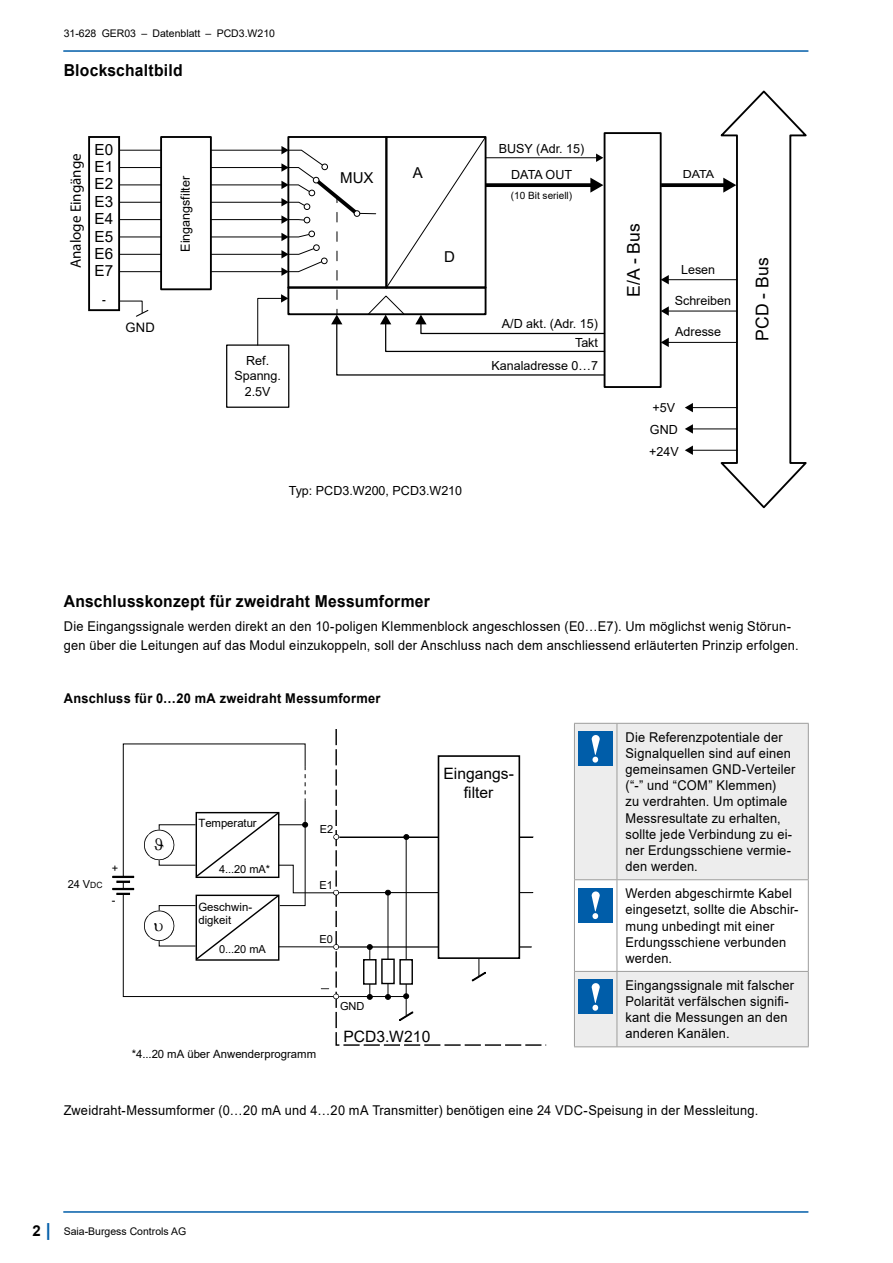
<style>
.page{position:relative;width:893px;height:1263px;background:#fff}
.page>*{position:absolute;margin:0;border:0;box-sizing:border-box;transform-origin:0 0}
.t1{font:17.55px "Arial";color:#000}
.Text__Titel_1_Subtit{font:700 16.5px "Arial";letter-spacing:.015em;color:#000;scale:.95 1}
.t2{font:15.75px/18.8px "Arial";color:#000;text-align:center}
.t3{font:15.3px/17.4px "Arial";color:#000;text-align:justify}
.t4{font:15px "Myriad Pro";color:#000}
.t5{font:15px "Arial";color:#000}
.Text__left_justified{font:13.5px/16.2px "Arial";letter-spacing:.015em;color:#000;scale:.95 1}
.Text__left_justified-2{font:700 13.5px "Arial";letter-spacing:.025em;color:#000;scale:.95 1}
.t6{font:13.35px "Arial";color:#000;scale:.84 1}
.t7{font:13.05px "Arial";color:#000}
.t8{font:12.6px/21.9px "Arial";color:#000}
.t9{font:11.4px/13.6px "Arial";color:#000}
.t10{font:11.1px "Arial";letter-spacing:-.005em;color:#000}
.t11{font:11.1px "Arial";letter-spacing:-.005em;color:#000;scale:1.13 1}
.t12{font:10.5px "Arial";color:#000}
.t13{font:10.05px "Arial";color:#000}
.s1{font-size:8.55px}
.s2{font-weight:700;font-size:15px}
.s3{font-weight:700;font-size:18px;color:#005da9}
</style>
<div class="page">
<hr style="left:64px;top:1211px;width:744px;height:2px;background:#005da9">
<hr style="left:64px;top:50px;width:744px;height:2px;background:#005da9">
<svg style="left:335px;top:729px;width:212px;height:317px"></svg>
<div style="left:438px;top:756px;width:81px;height:202px;background:#fff"></div>
<div style="left:438px;top:755px;width:82px;height:204px;border:2px solid #000"></div>
<svg style="left:404px;top:834px;width:5px;height:5px"></svg>
<div style="left:382px;top:959px;width:12px;height:24px;background:#fff"></div>
<div style="left:381px;top:958px;width:14px;height:26px;border:1px solid #000"></div>
<svg style="left:385px;top:890px;width:5px;height:5px"></svg>
<svg style="left:385px;top:994px;width:5px;height:5px"></svg>
<div style="left:226px;top:344px;width:63px;height:64px;border:1px solid #000"></div>
<hr style="left:119px;top:150px;width:164px;height:1px;background:#000">
<hr style="left:119px;top:167px;width:164px;height:1px;background:#000">
<hr style="left:119px;top:184px;width:164px;height:1px;background:#000">
<hr style="left:119px;top:202px;width:164px;height:1px;background:#000">
<hr style="left:119px;top:219px;width:164px;height:1px;background:#000">
<hr style="left:119px;top:236px;width:164px;height:1px;background:#000">
<hr style="left:119px;top:254px;width:164px;height:1px;background:#000">
<hr style="left:119px;top:271px;width:164px;height:1px;background:#000">
<div style="left:604px;top:132px;width:58px;height:256px;border:2px solid #000"></div>
<div style="left:161px;top:137px;width:50px;height:152px;background:#fff"></div>
<div style="left:160px;top:136px;width:52px;height:154px;border:2px solid #000"></div>
<svg style="left:661px;top:183px;width:56px;height:4px"></svg>
<svg style="left:717px;top:90px;width:90px;height:419px"></svg>
<hr style="left:667px;top:279px;width:70px;height:1px;background:#000">
<svg style="left:661px;top:275px;width:8px;height:9px"></svg>
<hr style="left:667px;top:311px;width:70px;height:1px;background:#000">
<svg style="left:661px;top:306px;width:8px;height:10px"></svg>
<hr style="left:667px;top:342px;width:70px;height:1px;background:#000">
<svg style="left:661px;top:338px;width:8px;height:9px"></svg>
<hr style="left:692px;top:407px;width:45px;height:1px;background:#000">
<svg style="left:685px;top:403px;width:8px;height:9px"></svg>
<hr style="left:692px;top:428px;width:45px;height:1px;background:#000">
<svg style="left:685px;top:424px;width:8px;height:10px"></svg>
<hr style="left:692px;top:450px;width:45px;height:1px;background:#000">
<svg style="left:685px;top:445px;width:8px;height:10px"></svg>
<svg style="left:257px;top:136px;width:349px;height:240px"></svg>
<div style="left:88px;top:136px;width:32px;height:175px;border:2px solid #000"></div>
<svg style="left:118px;top:300px;width:30px;height:17px"></svg>
<div style="left:575px;top:724px;width:233px;height:322px;background:#ededed"></div>
<hr style="left:574px;top:723px;width:43px;height:1px;background:#9d9d9c">
<hr style="left:574px;top:724px;width:1px;height:155px;background:#9d9d9c">
<hr style="left:617px;top:723px;width:192px;height:1px;background:#9d9d9c">
<hr style="left:617px;top:724px;width:1px;height:155px;background:#9d9d9c">
<hr style="left:808px;top:724px;width:1px;height:155px;background:#9d9d9c">
<hr style="left:574px;top:879px;width:43px;height:1px;background:#9d9d9c">
<hr style="left:617px;top:879px;width:192px;height:1px;background:#9d9d9c">
<hr style="left:808px;top:880px;width:1px;height:91px;background:#9d9d9c">
<hr style="left:574px;top:971px;width:43px;height:1px;background:#9d9d9c">
<hr style="left:574px;top:972px;width:1px;height:74px;background:#9d9d9c">
<hr style="left:617px;top:971px;width:192px;height:1px;background:#9d9d9c">
<hr style="left:617px;top:972px;width:1px;height:74px;background:#9d9d9c">
<hr style="left:808px;top:972px;width:1px;height:74px;background:#9d9d9c">
<hr style="left:574px;top:1046px;width:43px;height:1px;background:#9d9d9c">
<hr style="left:617px;top:1046px;width:192px;height:1px;background:#9d9d9c">
<div style="left:579px;top:732px;width:34px;height:34px;background:#005da9"></div>
<svg style="left:592px;top:735px;width:8px;height:28px"></svg>
<svg style="left:574px;top:880px;width:234px;height:91px"></svg>
<div style="left:579px;top:980px;width:34px;height:34px;background:#005da9"></div>
<svg style="left:592px;top:983px;width:8px;height:28px"></svg>
<svg style="left:112px;top:743px;width:227px;height:256px"></svg>
<p class="t12" style="left:64px;top:26px;width:213px">31-628 GER03 – Datenblatt – PCD3.W210</p>
<p class="Text__Titel_1_Subtit" style="left:64px;top:58px;width:127px">Blockschaltbild</p>
<p class="t4" style="left:67px;top:268px;width:116px;rotate:-90deg">Analoge Eingänge</p>
<p class="t3" style="left:95px;top:140px;width:20px">E0<br>E1<br>E2<br>E3<br>E4<br>E5<br>E6<br>E7</p>
<p class="t6" style="left:102px;top:290px;width:6px">-</p>
<p class="t7" style="left:126px;top:318px;width:31px">GND</p>
<p class="t8" style="left:174px;top:252px;width:78px;rotate:-90deg">Eingangsfilter</p>
<p class="t5" style="left:340px;top:168px;width:35px">MUX</p>
<p class="t5" style="left:413px;top:162px;width:12px">A</p>
<p class="t5" style="left:444px;top:247px;width:12px">D</p>
<p class="t8" style="left:234px;top:353px;width:48px;line-height:15px;text-align:center">Ref.<br>Spanng.<br>2.5V</p>
<p class="t8" style="left:289px;top:479px;width:175px">Typ: PCD3.W200, PCD3.W210</p>
<p class="t8" style="left:499px;top:137px;width:87px">BUSY (Adr. 15)</p>
<p class="t8" style="left:511px;top:164px;width:62px">DATA OUT</p>
<p class="t13" style="left:511px;top:188px;width:63px">(10 Bit seriell)</p>
<p class="t8" style="left:502px;top:314px;width:98px;line-height:18.8px;text-align:right">A/D akt. (Adr. 15)<br>Takt</p>
<p class="t8" style="left:491px;top:355px;width:108px">Kanaladresse 0…7</p>
<p class="t1" style="left:622px;top:297px;width:75px;rotate:-90deg">E/A - Bus</p>
<p class="t11" style="left:683px;top:167px;width:29px">DATA</p>
<p class="t8" style="left:681px;top:258px;width:36px">Lesen</p>
<p class="t8" style="left:675px;top:290px;width:58px">Schreiben</p>
<p class="t8" style="left:675px;top:320px;width:47px">Adresse</p>
<p class="t1" style="left:750px;top:340px;width:84px;rotate:-90deg">PCD - Bus</p>
<p class="t8" style="left:649px;top:396px;width:31px">+5V<br>GND +24V</p>
<p class="Text__Titel_1_Subtit" style="left:64px;top:590px;width:387px">Anschlusskonzept für zweidraht Messumformer</p>
<p class="Text__left_justified" style="left:64px;top:616px;width:775px;line-height:19.5px">Die Eingangssignale werden direkt an den 10-poligen Klemmenblock angeschlossen (E0…E7). Um möglichst wenig Störun&shy;gen über die Leitungen auf das Modul einzukoppeln, soll der Anschluss nach dem anschliessend erläuterten Prinzip erfolgen.</p>
<p class="Text__left_justified-2" style="left:64px;top:689px;width:335px">Anschluss für 0…20 mA zweidraht Messumformer</p>
<p class="t10" style="left:68px;top:877px;width:36px">24 V<span class="s1">DC</span></p>
<p class="t10" style="left:112px;top:861px;width:8px">+</p>
<p class="t10" style="left:112px;top:892px;width:5px">-</p>
<p class="t9" style="left:198px;top:816px;width:60px">Temperatur</p>
<p class="t10" style="left:219px;top:861px;width:52px">4...20 mA*</p>
<p class="t9" style="left:198px;top:900px;width:55px">Geschwin&shy;digkeit</p>
<p class="t10" style="left:219px;top:941px;width:48px">0...20 mA</p>
<p class="t10" style="left:320px;top:822px;width:15px">E2</p>
<p class="t10" style="left:320px;top:877px;width:15px">E1</p>
<p class="t10" style="left:320px;top:932px;width:15px">E0</p>
<p class="t2" style="left:444px;top:764px;width:72px">Eingangs&shy;filter</p>
<p class="t9" style="left:132px;top:1047px;width:186px">*4...20 mA über Anwenderprogramm</p>
<p class="t10" style="left:340px;top:999px;width:26px">GND</p>
<p class="t2" style="left:343px;top:1026px;width:88px">PCD3.W210</p>
<p class="Text__left_justified" style="left:625px;top:729px;width:180px">Die Referenzpotentiale der<br>Signalquellen sind auf einen gemeinsamen GND-Verteiler (“-” und “COM” Klemmen)<br>zu verdrahten. Um optimale<br>Messresultate zu erhalten, sollte jede Verbindung zu ei&shy;ner Erdungsschiene vermie&shy;den werden.</p>
<p class="Text__left_justified" style="left:625px;top:885px;width:183px">Werden abgeschirmte Kabel eingesetzt, sollte die Abschir&shy;mung unbedingt mit einer<br>Erdungsschiene verbunden werden.</p>
<p class="Text__left_justified" style="left:625px;top:977px;width:179px">Eingangssignale mit falscher<br>Polarität verfälschen signifi&shy;kant die Messungen an den anderen Kanälen.</p>
<p class="Text__left_justified" style="left:64px;top:1102px;width:733px">Zweidraht-Messumformer (0…20 mA und 4…20 mA Transmitter) benötigen eine 24 VDC-Speisung in der Messleitung.</p>
<p class="t12" style="left:33px;top:1224px;width:155px"><span class="s2">2</span> <span class="s3">|</span> Saia-Burgess Controls AG</p>
</div>
